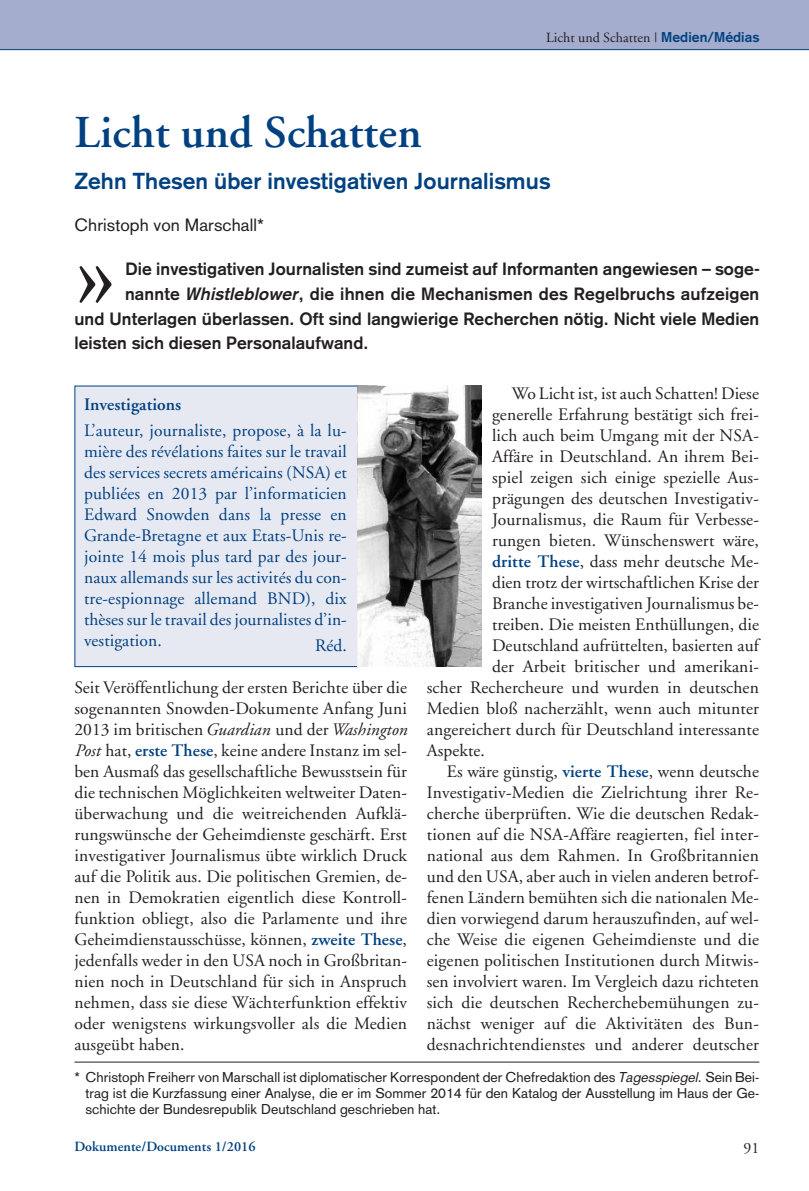
<style>
.page{position:relative;width:809px;height:1191px;background:#fff}
.page>*{position:absolute;margin:0;border:0;box-sizing:border-box;transform-origin:0 0}
.t1{font:111.48px "Adobe Garamond";color:#231f20}
.t2{font:600 45.5px "Adobe Garamond";letter-spacing:.005em;color:#014181}
.t3{font:700 22.75px "Akzidenz Grotesk";letter-spacing:.005em;color:#014181}
.t4{font:17.5px/21px "Adobe Garamond";letter-spacing:.01em;color:#231f20;text-align:justify}
.t5{font:17.5px/21px "Adobe Garamond";color:#014181;text-align:justify}
.t6{font:700 17.5px "Akzidenz Grotesk";letter-spacing:.005em;color:#231f20}
.t7{font:17.5px "Akzidenz Grotesk";letter-spacing:.005em;color:#231f20}
.t8{font:600 17.5px "Adobe Garamond";letter-spacing:.005em;color:#014181}
.t9{font:15.75px "Adobe Garamond";color:#231f20}
.t10{font:14px/15.8px "Akzidenz Grotesk";letter-spacing:.005em;color:#231f20;text-align:justify}
.t11{font:14px "Adobe Garamond";letter-spacing:.005em;color:#231f20}
.t12{font:600 14px "Adobe Garamond";letter-spacing:.005em;color:#014181}
.s1{font-family:"Akzidenz Grotesk";font-weight:700;color:#014181}
.s2{font-style:italic}
.s3{font-weight:600;color:#014181}
</style>
<div class="page">
<div style="left:0;top:0;width:809px;height:50px;background:#a4adcd"></div>
<hr style="left:0;top:49px;width:809px;height:1px;background:#014181">
<div style="left:75px;top:386px;width:282px;height:280px;background:#e7e9f2"></div>
<hr style="left:74px;top:1061px;width:685px;height:1px;background:#231f20">
<img style="left:357px;top:386px;width:124px;height:281px">
<h2 class="t2" style="left:74px;top:114px;width:348px">Licht und Schatten</h2>
<p class="t11" style="left:546px;top:32px;width:215px">Licht und Schatten | <span class="s1">Medien/Médias</span></p>
<h3 class="t3" style="left:74px;top:173px;width:477px">Zehn Thesen über investigativen Journalismus</h3>
<p class="t7" style="left:74px;top:219px;width:191px">Christoph von Marschall*</p>
<h1 class="t1" style="left:74px;top:228px;width:44px">»</h1>
<p class="t6" style="left:125px;top:263px;width:636px">Die investigativen Journalisten sind zumeist auf Informanten angewiesen – soge-</p>
<p class="t6" style="left:125px;top:287px;width:636px">nannte <span class="s2">Whistleblower</span>, die ihnen die Mechanismen des Regelbruchs aufzeigen</p>
<p class="t6" style="left:74px;top:312px;width:686px">und Unterlagen überlassen. Oft sind langwierige Recherchen nötig. Nicht viele Medien</p>
<p class="t6" style="left:74px;top:336px;width:295px">leisten sich diesen Personalaufwand.</p>
<p class="t8" style="left:84px;top:397px;width:99px">Investigations</p>
<p class="t5" style="left:84px;top:421px;width:264px">L’auteur, journaliste, propose, à la lu&shy;mière des révélations faites sur le travail des services secrets américains (NSA) et publiées en 2013 par l’informaticien Edward Snowden dans la presse en Grande-Bretagne et aux Etats-Unis re&shy;jointe 14 mois plus tard par des jour&shy;naux allemands sur les activités du con&shy;tre-espionnage allemand BND), dix thèses sur le travail des journalistes d’in&shy;vestigation.</p>
<p class="t5" style="left:315px;top:636px;width:33px">Réd.</p>
<p class="t4" style="left:74px;top:678px;width:334px">Seit Veröffentlichung der ersten Berichte über die sogenannten Snowden-Dokumente Anfang Juni 2013 im britischen<span class="s2">Guardian</span> und der<span class="s2">Washington Post</span> hat, <span class="s3">erste These</span>, keine andere Instanz im sel&shy;ben Ausmaß das gesellschaftliche Bewusstsein für die technischen Möglichkeiten weltweiter Daten&shy;überwachung und die weitreichenden Aufklä&shy;rungswünsche der Geheimdienste geschärft. Erst investigativer Journalismus übte wirklich Druck auf die Politik aus. Die politischen Gremien, de&shy;nen in Demokratien eigentlich diese Kontroll&shy;funktion obliegt, also die Parlamente und ihre Geheimdienstausschüsse, können, <span class="s3">zweite These</span>, jedenfalls weder in den USA noch in Großbritan&shy;nien noch in Deutschland für sich in Anspruch nehmen, dass sie diese Wächterfunktion effektiv oder wenigstens wirkungsvoller als die Medien ausgeübt haben.</p>
<p class="t4" style="left:512px;top:384px;width:248px">Wo Licht ist, ist auch Schatten! Diese</p>
<p class="t4" style="left:492px;top:405px;width:268px">generelle Erfahrung bestätigt sich frei-</p>
<p class="t4" style="left:492px;top:426px;width:268px">lich auch beim Umgang mit der NSA-</p>
<p class="t4" style="left:492px;top:447px;width:268px">Affäre in Deutschland. An ihrem Bei-</p>
<p class="t4" style="left:492px;top:468px;width:268px">spiel zeigen sich einige spezielle Aus-</p>
<p class="t4" style="left:492px;top:489px;width:268px">prägungen des deutschen Investigativ-</p>
<p class="t4" style="left:492px;top:510px;width:268px">Journalismus, die Raum für Verbesse-</p>
<p class="t4" style="left:492px;top:531px;width:268px">rungen bieten. Wünschenswert wäre,</p>
<p class="t4" style="left:492px;top:552px;width:268px"><span class="s3">dritte These</span>, dass mehr deutsche Me-</p>
<p class="t4" style="left:492px;top:573px;width:268px">dien trotz der wirtschaftlichen Krise der</p>
<p class="t4" style="left:492px;top:594px;width:268px">Branche investigativen Journalismus be-</p>
<p class="t4" style="left:492px;top:615px;width:268px">treiben. Die meisten Enthüllungen, die</p>
<p class="t4" style="left:492px;top:636px;width:268px">Deutschland aufrüttelten, basierten auf</p>
<p class="t4" style="left:492px;top:657px;width:268px">der Arbeit britischer und amerikani-</p>
<p class="t4" style="left:427px;top:678px;width:333px">scher Rechercheure und wurden in deutschen</p>
<p class="t4" style="left:427px;top:699px;width:333px">Medien bloß nacherzählt, wenn auch mitunter</p>
<p class="t4" style="left:427px;top:720px;width:333px">angereichert durch für Deutschland interessante</p>
<p class="t4" style="left:427px;top:741px;width:60px">Aspekte.</p>
<p class="t4" style="left:446px;top:762px;width:314px">Es wäre günstig, <span class="s3">vierte These</span>, wenn deutsche</p>
<p class="t4" style="left:427px;top:783px;width:333px">Investigativ-Medien die Zielrichtung ihrer Re-</p>
<p class="t4" style="left:427px;top:804px;width:333px">cherche überprüften. Wie die deutschen Redak-</p>
<p class="t4" style="left:427px;top:825px;width:333px">tionen auf die NSA-Affäre reagierten, fiel inter-</p>
<p class="t4" style="left:427px;top:846px;width:333px">national aus dem Rahmen. In Großbritannien</p>
<p class="t4" style="left:427px;top:867px;width:333px">und den USA, aber auch in vielen anderen betrof-</p>
<p class="t4" style="left:427px;top:888px;width:333px">fenen Ländern bemühten sich die nationalen Me-</p>
<p class="t4" style="left:427px;top:909px;width:333px">dien vorwiegend darum herauszufinden, auf wel-</p>
<p class="t4" style="left:427px;top:930px;width:333px">che Weise die eigenen Geheimdienste und die</p>
<p class="t4" style="left:427px;top:951px;width:333px">eigenen politischen Institutionen durch Mitwis-</p>
<p class="t4" style="left:427px;top:972px;width:333px">sen involviert waren. Im Vergleich dazu richteten</p>
<p class="t4" style="left:427px;top:993px;width:333px">sich die deutschen Recherchebemühungen zu-</p>
<p class="t4" style="left:427px;top:1014px;width:333px">nächst weniger auf die Aktivitäten des Bun-</p>
<p class="t4" style="left:427px;top:1035px;width:333px">desnachrichtendienstes und anderer deutscher</p>
<p class="t10" style="left:85px;top:1071px;width:675px;text-indent:-11px">* Christoph Freiherr von Marschall ist diplomatischer Korrespondent der Chefredaktion des <span class="s2">Tagesspiegel</span>. Sein Bei&shy;trag ist die Kurzfassung einer Analyse, die er im Sommer 2014 für den Katalog der Ausstellung im Haus der Ge&shy;schichte der Bundesrepublik Deutschland geschrieben hat.</p>
<p class="t12" style="left:74px;top:1141px;width:183px">Dokumente/Documents 1/2016</p>
<p class="t9" style="left:743px;top:1141px;width:17px">91</p>
</div>
